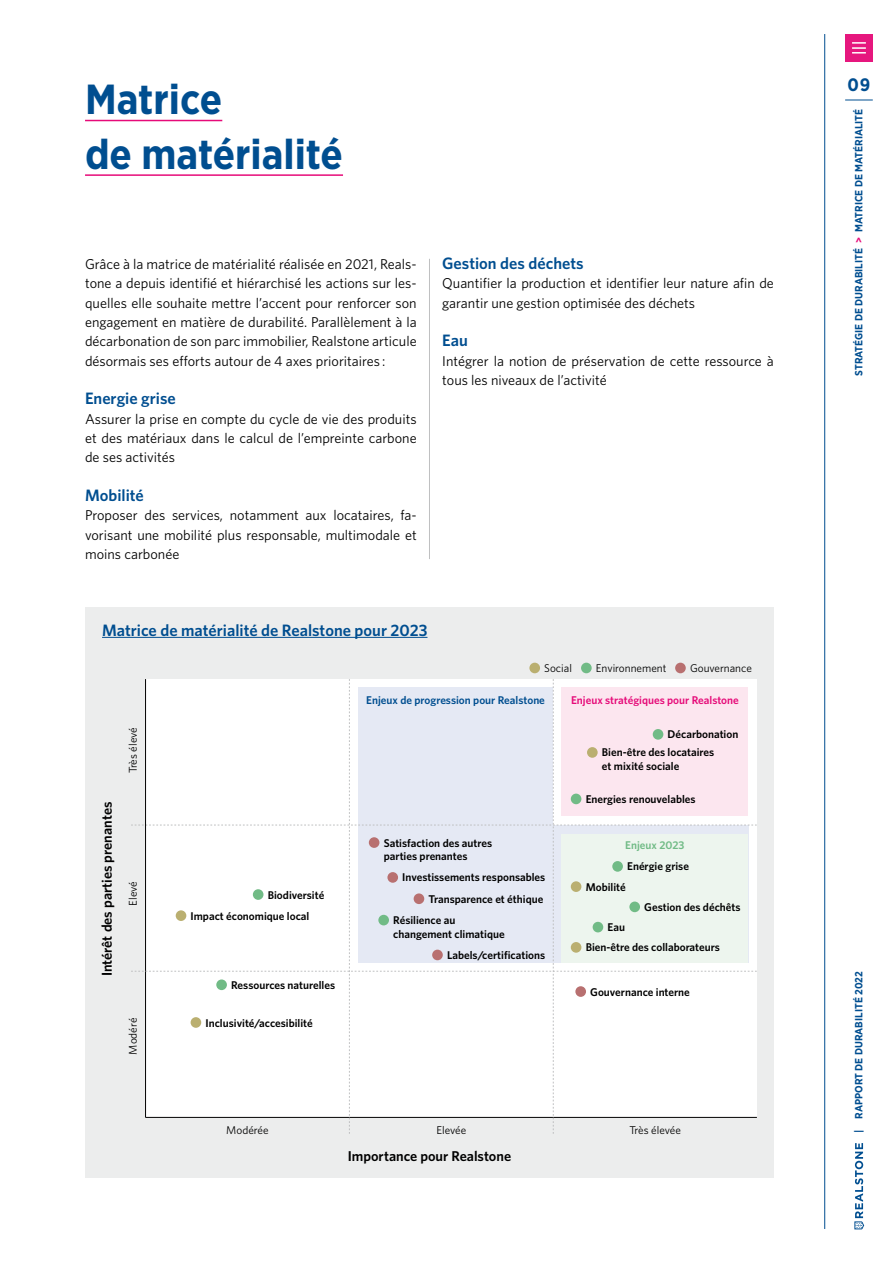
<style>
.page{position:relative;width:893px;height:1263px;background:#fff}
.page>*{position:absolute;margin:0;border:0;box-sizing:border-box;transform-origin:0 0}
.t1{font:700 42px/54.6px "Gotham Narrow";color:#004e90}
.t2{font:700 18px "Gotham Narrow";color:#004e90}
.t3{font:600 16.5px "Whitney";color:#004e90}
.t4{font:14.25px/19.4px "Whitney";color:#000;text-align:justify}
.t5{font:600 14.25px "Whitney";color:#000}
.t6{font:600 11.25px/13.5px "Whitney";color:#000}
.t7{font:11.25px "Whitney";color:#000}
.t8{font:600 11.25px "Whitney";color:#004e90}
.t9{font:600 11.25px "Whitney";color:#e60b79}
.t10{font:600 11.25px "Whitney";color:#71bb86}
.t11{font:700 10.5px "Gotham Narrow";color:#004e90}
.s1{color:#e60b79}
</style>
<div class="page">
<div style="left:845px;top:34px;width:28px;height:28px;background:#e6177e"></div>
<svg style="left:852px;top:42px;width:14px;height:12px"></svg>
<svg style="left:845px;top:100px;width:28px;height:1px"></svg>
<hr style="left:824px;top:34px;width:1px;height:1195px;background:#004e90">
<svg style="left:855px;top:1143px;width:9px;height:86px"></svg>
<div style="left:85px;top:607px;width:689px;height:571px;background:#eceded"></div>
<hr style="left:429px;top:259px;width:1px;height:300px;background:#bfc0c1">
<div style="left:581px;top:663px;width:11px;height:10px;background:#71bb86;border-radius:50%"></div>
<div style="left:675px;top:663px;width:11px;height:10px;background:#b87070;border-radius:50%"></div>
<div style="left:529px;top:663px;width:11px;height:10px;background:#baaf70;border-radius:50%"></div>
<hr style="left:102px;top:637px;width:325px;height:1px;background:#004e90">
<svg style="left:131px;top:679px;width:626px;height:455px"></svg>
<hr style="left:85px;top:120px;width:137px;height:1px;background:#e60b79">
<hr style="left:85px;top:174px;width:258px;height:2px;background:#e60b79">
<div style="left:575px;top:986px;width:11px;height:11px;background:#b87070;border-radius:50%"></div>
<h1 class="t1" style="left:85px;top:72px;width:259px">Matrice<br>de matérialité</h1>
<p class="t4" style="left:85px;top:254px;width:333px">Grâce à la matrice de matérialité réalisée en 2021, Reals&shy;tone a depuis identifié et hiérarchisé les actions sur les&shy;quelles elle souhaite mettre l’accent pour renforcer son engagement en matière de durabilité. Parallèlement à la décarbonation de son parc immobilier, Realstone articule désormais ses efforts autour de 4 axes prioritaires :</p>
<p class="t3" style="left:85px;top:388px;width:92px">Energie grise</p>
<p class="t4" style="left:85px;top:409px;width:333px">Assurer la prise en compte du cycle de vie des produits et des matériaux dans le calcul de l’empreinte carbone de ses activités</p>
<p class="t3" style="left:85px;top:484px;width:60px">Mobilité</p>
<p class="t4" style="left:85px;top:505px;width:333px">Proposer des services, notamment aux locataires, fa&shy;vorisant une mobilité plus responsable, multimodale et moins carbonée</p>
<p class="t3" style="left:442px;top:252px;width:143px">Gestion des déchets</p>
<p class="t4" style="left:442px;top:273px;width:333px">Quantifier la production et identifier leur nature afin de garantir une gestion optimisée des déchets</p>
<p class="t3" style="left:442px;top:330px;width:27px">Eau</p>
<p class="t4" style="left:442px;top:351px;width:333px">Intégrer la notion de préservation de cette ressource à tous les niveaux de l’activité</p>
<p class="t3" style="left:102px;top:619px;width:327px">Matrice de matérialité de Realstone pour 2023</p>
<p class="t7" style="left:544px;top:661px;width:29px">Social</p>
<p class="t7" style="left:596px;top:661px;width:72px">Environnement</p>
<p class="t7" style="left:690px;top:661px;width:63px">Gouvernance</p>
<p class="t5" style="left:98px;top:976px;width:176px;rotate:-90deg">Intérêt des parties prenantes</p>
<p class="t7" style="left:125px;top:773px;width:48px;rotate:-90deg">Très élevé</p>
<p class="t7" style="left:125px;top:905px;width:26px;rotate:-90deg">Elevé</p>
<p class="t7" style="left:125px;top:1054px;width:38px;rotate:-90deg">Modéré</p>
<p class="t6" style="left:268px;top:888px;width:58px">Biodiversité</p>
<p class="t6" style="left:191px;top:909px;width:120px">Impact économique local</p>
<p class="t6" style="left:231px;top:978px;width:106px">Ressources naturelles</p>
<p class="t6" style="left:205px;top:1016px;width:109px">Inclusivité/accesibilité</p>
<p class="t8" style="left:366px;top:692px;width:180px">Enjeux de progression pour Realstone</p>
<p class="t9" style="left:571px;top:692px;width:169px">Enjeux stratégiques pour Realstone</p>
<p class="t6" style="left:668px;top:727px;width:72px">Décarbonation</p>
<p class="t6" style="left:602px;top:745px;width:114px">Bien-être des locataires et mixité sociale</p>
<p class="t6" style="left:384px;top:836px;width:110px">Satisfaction des autres parties prenantes</p>
<p class="t6" style="left:402px;top:867px;width:145px;line-height:21.3px;text-align:right">Investissements responsables<br>Transparence et éthique</p>
<p class="t6" style="left:393px;top:913px;width:113px">Résilience au changement climatique</p>
<p class="t6" style="left:447px;top:948px;width:100px">Labels/certifications</p>
<p class="t6" style="left:586px;top:792px;width:112px">Energies renouvelables</p>
<p class="t10" style="left:625px;top:838px;width:61px">Enjeux 2023</p>
<p class="t6" style="left:627px;top:859px;width:63px">Enérgie grise</p>
<p class="t6" style="left:644px;top:900px;width:98px">Gestion des déchêts</p>
<p class="t6" style="left:586px;top:880px;width:42px">Mobilité</p>
<p class="t6" style="left:607px;top:920px;width:19px">Eau</p>
<p class="t6" style="left:586px;top:940px;width:136px">Bien-être des collaborateurs</p>
<p class="t6" style="left:590px;top:985px;width:101px">Gouvernance interne</p>
<p class="t7" style="left:226px;top:1122px;width:44px">Modérée</p>
<p class="t7" style="left:436px;top:1122px;width:31px">Elevée</p>
<p class="t5" style="left:348px;top:1146px;width:165px">Importance pour Realstone</p>
<p class="t7" style="left:629px;top:1122px;width:53px">Très élevée</p>
<p class="t2" style="left:847px;top:73px;width:24px">09</p>
<p class="t11" style="left:852px;top:376px;width:269px;rotate:-90deg">STRATÉGIE DE DURABILITÉ <span class="s1">&gt;</span> MATRICE DE MATÉRIALITÉ</p>
<p class="t11" style="left:852px;top:1133px;width:163px;rotate:-90deg">| RAPPORT DE DURABILITÉ 2022</p>
</div>
